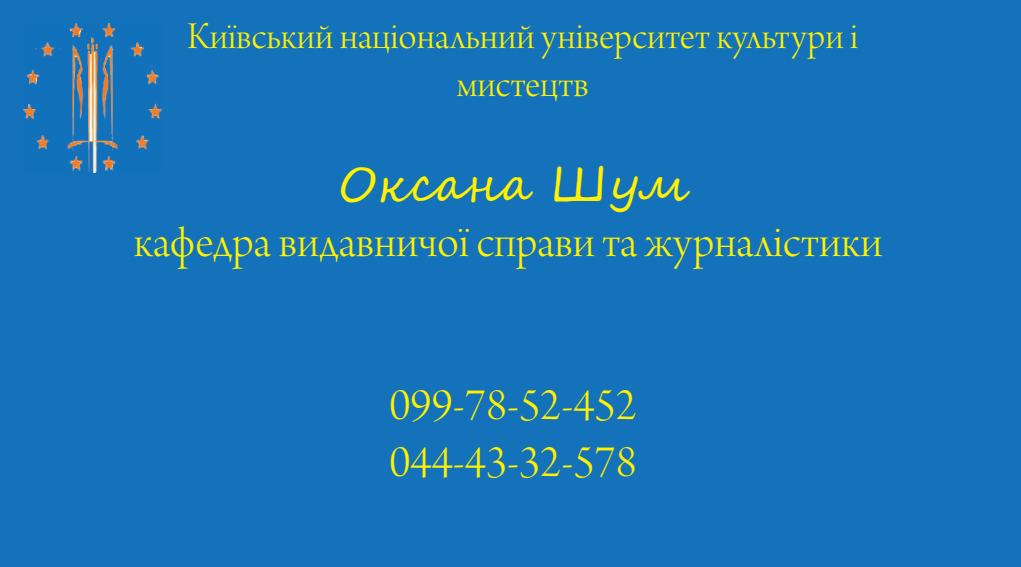
<style>
.page{position:relative;width:1021px;height:567px;background:#fff}
.page>*{position:absolute;margin:0;border:0;box-sizing:border-box;transform-origin:0 0}
.t1{font:48px/57.6px "Arno Pro Light Display";color:#fff101}
.t2{font:48px "Segoe Script";color:#fff101}
.t3{font:40px/48px "Arno Pro Light Display";color:#fff101;text-align:center}
</style>
<div class="page">
<div style="left:0;top:0;width:1020px;height:567px;background:#1372ba"></div>
<img style="left:23px;top:24px;width:138px;height:148px">
<p class="t3" style="left:187px;top:15px;width:672px">Київський національний університет культури і мистецтв</p>
<p class="t2" style="left:338px;top:149px;width:350px">Оксана Шум</p>
<p class="t1" style="left:134px;top:217px;width:750px">кафедра видавничої справи та журналістики</p>
<p class="t1" style="left:389px;top:380px;width:249px">099-78-52-452<br>044-43-32-578</p>
</div>
